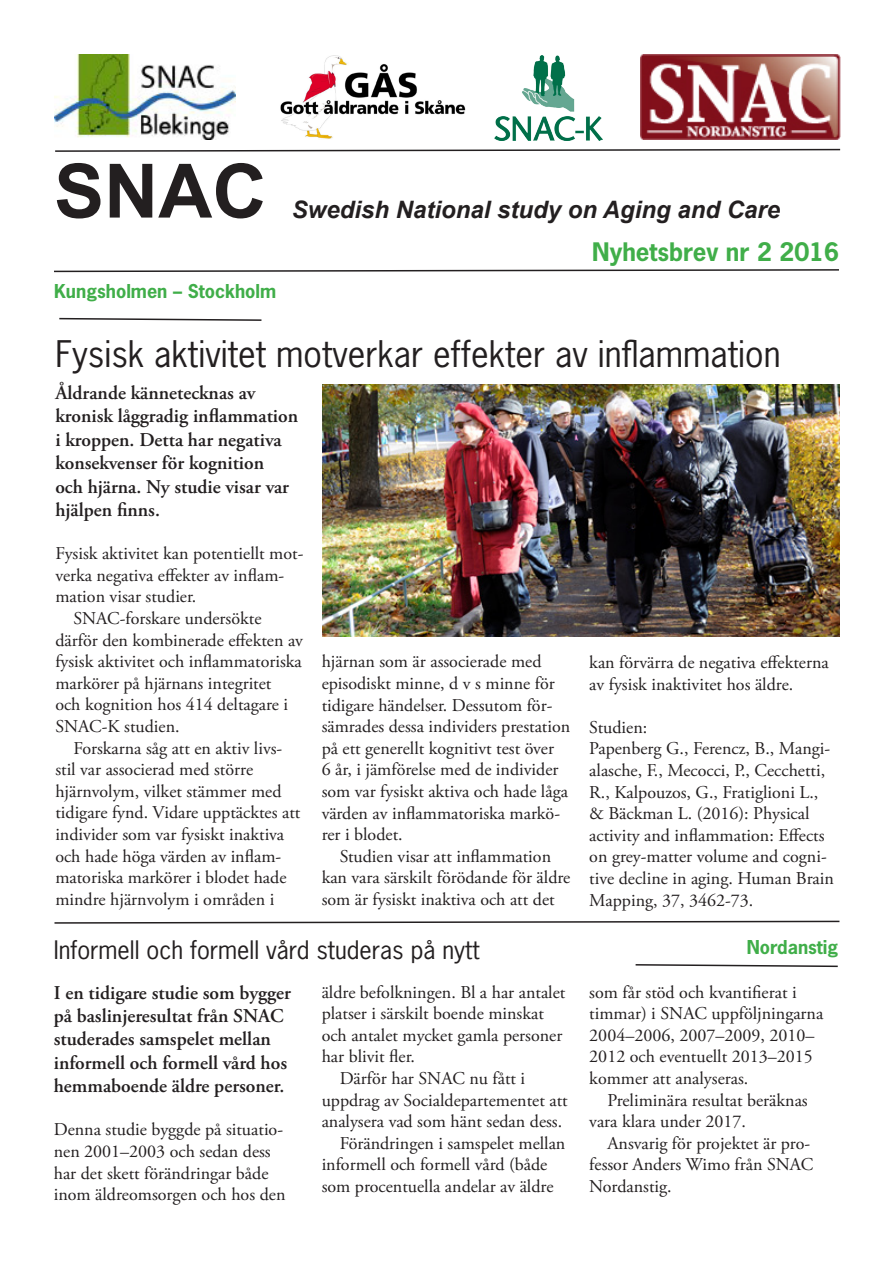
<style>
.page{position:relative;width:893px;height:1263px;background:#fff}
.page>*{position:absolute;margin:0;border:0;box-sizing:border-box;transform-origin:0 0}
.t1{font:700 75px "Arial";color:#231f20}
.t2{font:34.5px "News Gothic LT";color:#231f20}
.t3{font:24px "News Gothic LT";color:#231f20}
.t4{font:italic 700 24px "Arial";color:#231f20}
.t5{font:700 24px "News Gothic LT";color:#40ae49}
.t6{font:600 19.5px/23.4px "Adobe Garamond Pro";color:#231f20}
.t7{font:18px/21.6px "Adobe Garamond Pro";color:#231f20}
.t8{font:700 18px "News Gothic LT";color:#40ae49}
</style>
<div class="page">
<svg style="left:54px;top:269px;width:785px;height:4px"></svg>
<img style="left:280px;top:55px;width:186px;height:85px">
<img style="left:55px;top:55px;width:180px;height:85px">
<img style="left:640px;top:54px;width:200px;height:85px">
<img style="left:495px;top:56px;width:107px;height:85px">
<svg style="left:55px;top:148px;width:786px;height:4px"></svg>
<svg style="left:54px;top:920px;width:786px;height:4px"></svg>
<svg style="left:635px;top:964px;width:203px;height:4px"></svg>
<svg style="left:59px;top:317px;width:203px;height:4px"></svg>
<img style="left:322px;top:385px;width:517px;height:251px">
<p class="t1" style="left:54px;top:141px;width:214px">SNAC</p>
<p class="t4" style="left:292px;top:193px;width:490px">Swedish National study on Aging and Care</p>
<p class="t5" style="left:592px;top:236px;width:248px">Nyhetsbrev nr 2 2016</p>
<p class="t8" style="left:54px;top:280px;width:224px">Kungsholmen – Stockholm</p>
<p class="t2" style="left:55px;top:332px;width:727px">Fysisk aktivitet motverkar effekter av inflammation</p>
<p class="t6" style="left:55px;top:381px;width:244px">Åldrande kännetecknas av kronisk låggradig inflammation i kroppen. Detta har negativa konsekvenser för kognition<br>och hjärna. Ny studie visar var hjälpen finns.</p>
<p class="t7" style="left:55px;top:543px;width:250px">Fysisk aktivitet kan potentiellt mot-</p>
<p class="t7" style="left:55px;top:565px;width:230px">verka negativa effekter av inflam-</p>
<p class="t7" style="left:55px;top:586px;width:143px">mation visar studier.</p>
<p class="t7" style="left:73px;top:608px;width:190px">SNAC-forskare undersökte</p>
<p class="t7" style="left:55px;top:630px;width:249px">därför den kombinerade effekten av</p>
<p class="t7" style="left:55px;top:651px;width:248px">fysisk aktivitet och inflammatoriska</p>
<p class="t7" style="left:55px;top:673px;width:218px">markörer på hjärnans integritet</p>
<p class="t7" style="left:55px;top:694px;width:234px">och kognition hos 414 deltagare i</p>
<p class="t7" style="left:55px;top:716px;width:126px">SNAC-K studien.</p>
<p class="t7" style="left:55px;top:738px;width:247px;text-indent:18px">Forskarna såg att en aktiv livs&shy;stil var associerad med större hjärnvolym, vilket stämmer med tidigare fynd. Vidare upptäcktes att individer som var fysiskt inaktiva och hade höga värden av inflam&shy;matoriska markörer i blodet hade mindre hjärnvolym i områden i</p>
<p class="t7" style="left:322px;top:652px;width:250px">hjärnan som är associerade med episodiskt minne, d v s minne för tidigare händelser. Dessutom för&shy;sämrades dessa individers prestation på ett generellt kognitivt test över<br>6 år, i jämförelse med de individer som var fysiskt aktiva och hade låga värden av inflammatoriska markö&shy;rer i blodet.</p>
<p class="t7" style="left:322px;top:846px;width:250px;text-indent:18px">Studien visar att inflammation kan vara särskilt förödande för äldre som är fysiskt inaktiva och att det</p>
<p class="t3" style="left:54px;top:934px;width:427px">Informell och formell vård studeras på nytt</p>
<p class="t6" style="left:54px;top:981px;width:239px">I en tidigare studie som bygger på baslinjeresultat från SNAC studerades samspelet mellan informell och formell vård hos hemmaboende äldre personer.</p>
<p class="t7" style="left:54px;top:1119px;width:233px">Denna studie byggde på situatio&shy;nen 2001–2003 och sedan dess har det skett förändringar både inom äldreomsorgen och hos den</p>
<p class="t7" style="left:322px;top:982px;width:245px">äldre befolkningen. Bl a har antalet platser i särskilt boende minskat och antalet mycket gamla personer har blivit fler.</p>
<p class="t7" style="left:322px;top:1068px;width:248px;text-indent:18px">Därför har SNAC nu fått i uppdrag av Socialdepartementet att analysera vad som hänt sedan dess.</p>
<p class="t7" style="left:322px;top:1133px;width:245px;text-indent:18px">Förändringen i samspelet mellan informell och formell vård (både som procentuella andelar av äldre</p>
<p class="t7" style="left:589px;top:652px;width:241px">kan förvärra de negativa effekterna av fysisk inaktivitet hos äldre.</p>
<p class="t7" style="left:589px;top:717px;width:59px">Studien:</p>
<p class="t7" style="left:589px;top:738px;width:246px">Papenberg G., Ferencz, B., Mangi&shy;alasche, F., Mecocci, P., Cecchetti,<br>R., Kalpouzos, G., Fratiglioni L., &amp; Bäckman L. (2016): Physical activity and inflammation: Effects on grey-matter volume and cogni&shy;tive decline in aging. Human Brain<br>Mapping, 37, 3462-73.</p>
<p class="t8" style="left:747px;top:935px;width:93px">Nordanstig</p>
<p class="t7" style="left:589px;top:982px;width:235px">som får stöd och kvantifierat i timmar) i SNAC uppföljningarna<br>2004–2006, 2007–2009, 2010–<br>2012 och eventuellt 2013–2015 kommer att analyseras.</p>
<p class="t7" style="left:589px;top:1090px;width:220px;text-indent:18px">Preliminära resultat beräknas vara klara under 2017.</p>
<p class="t7" style="left:589px;top:1133px;width:226px;text-indent:18px">Ansvarig för projektet är pro&shy;fessor Anders Wimo från SNAC<br>Nordanstig.</p>
</div>
